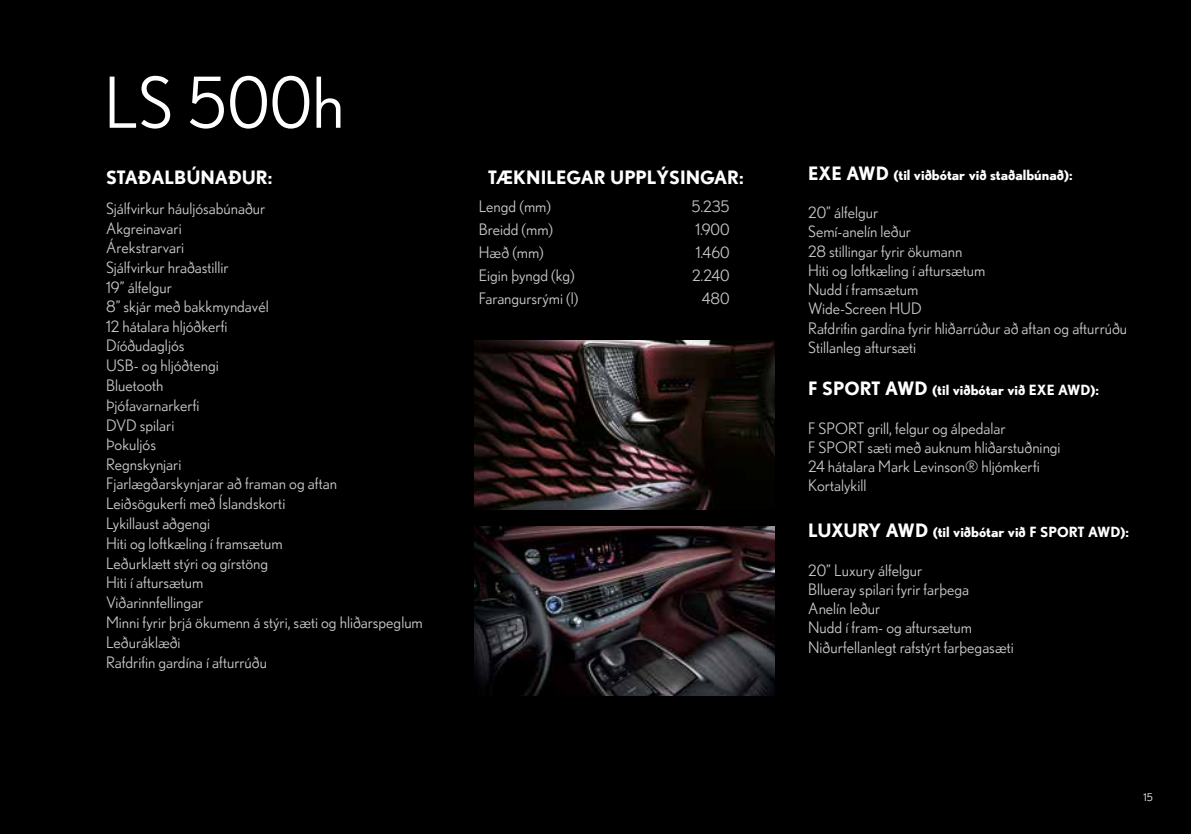
<style>
.page{position:relative;width:1191px;height:834px;background:#fff}
.page>*{position:absolute;margin:0;border:0;box-sizing:border-box;transform-origin:0 0}
.t1{font:70px "Nobel";color:#fff}
.t2{font:700 18.38px "Nobel";color:#fff}
.t3{font:15.75px/19.8px "Nobel";color:#c5c6c6}
.t4{font:700 14px "Nobel";color:#fff}
.t5{font:10.5px "Nobel";color:#fff}
.s1{font-size:18.38px}
</style>
<div class="page">
<div style="left:0;top:0;width:1191px;height:833px;background:#000"></div>
<img style="left:475px;top:340px;width:300px;height:170px">
<img style="left:475px;top:526px;width:300px;height:169px">
<h1 class="t1" style="left:104px;top:63px;width:241px">LS 500h</h1>
<p class="t2" style="left:106px;top:166px;width:168px">STAÐALBÚNAÐUR:</p>
<p class="t3" style="left:106px;top:198px;width:318px">Sjálfvirkur háuljósabúnaður<br>Akgreinavari<br>Árekstrarvari<br>Sjálfvirkur hraðastillir<br>19” álfelgur<br>8” skjár með bakkmyndavél<br>12 hátalara hljóðkerfi<br>Díóðudagljós<br>USB- og hljóðtengi<br>Bluetooth<br>Þjófavarnarkerfi<br>DVD spilari<br>Þokuljós<br>Regnskynjari<br>Fjarlægðarskynjarar að framan og aftan<br>Leiðsögukerfi með Íslandskorti<br>Lykillaust aðgengi<br>Hiti og loftkæling í framsætum<br>Leðurklætt stýri og gírstöng<br>Hiti í aftursætum<br>Viðarinnfellingar<br>Minni fyrir þrjá ökumenn á stýri, sæti og hliðarspeglum<br>Leðuráklæði<br>Rafdrifin gardína í afturrúðu</p>
<p class="t2" style="left:488px;top:166px;width:257px">TÆKNILEGAR UPPLÝSINGAR:</p>
<p class="t3" style="left:479px;top:196px;width:74px">Lengd (mm)</p>
<p class="t3" style="left:691px;top:196px;width:40px">5.235</p>
<p class="t3" style="left:479px;top:219px;width:76px">Breidd (mm)</p>
<p class="t3" style="left:695px;top:219px;width:36px">1.900</p>
<p class="t3" style="left:479px;top:242px;width:67px">Hæð (mm)</p>
<p class="t3" style="left:696px;top:242px;width:35px">1.460</p>
<p class="t3" style="left:479px;top:265px;width:97px">Eigin þyngd (kg)</p>
<p class="t3" style="left:692px;top:265px;width:39px">2.240</p>
<p class="t3" style="left:479px;top:288px;width:101px">Farangursrými (l)</p>
<p class="t3" style="left:702px;top:288px;width:29px">480</p>
<p class="t4" style="left:808px;top:166px;width:266px"><span class="s1">EXE AWD</span> (til viðbótar við staðalbúnað):</p>
<p class="t3" style="left:808px;top:202px;width:320px;line-height:19.2px">20” álfelgur<br>Semí-anelín leður<br>28 stillingar fyrir ökumann<br>Hiti og loftkæling í aftursætum<br>Nudd í framsætum<br>Wide-Screen HUD<br>Rafdrifin gardína fyrir hliðarrúður að aftan og afturrúðu<br>Stillanleg aftursæti</p>
<p class="t4" style="left:808px;top:381px;width:292px"><span class="s1">F SPORT AWD</span> (til viðbótar við EXE AWD):</p>
<p class="t3" style="left:808px;top:418px;width:254px;line-height:19.2px">F SPORT grill, felgur og álpedalar<br>F SPORT sæti með auknum hliðarstuðningi<br>24 hátalara Mark Levinson® hljómkerfi<br>Kortalykill</p>
<p class="t4" style="left:808px;top:523px;width:322px"><span class="s1">LUXURY AWD</span> (til viðbótar við F SPORT AWD):</p>
<p class="t3" style="left:808px;top:560px;width:207px;line-height:19.2px">20” Luxury álfelgur<br>Bllueray spilari fyrir farþega<br>Anelín leður<br>Nudd í fram- og aftursætum<br>Niðurfellanlegt rafstýrt farþegasæti</p>
<p class="t5" style="left:1143px;top:791px;width:11px">15</p>
</div>
